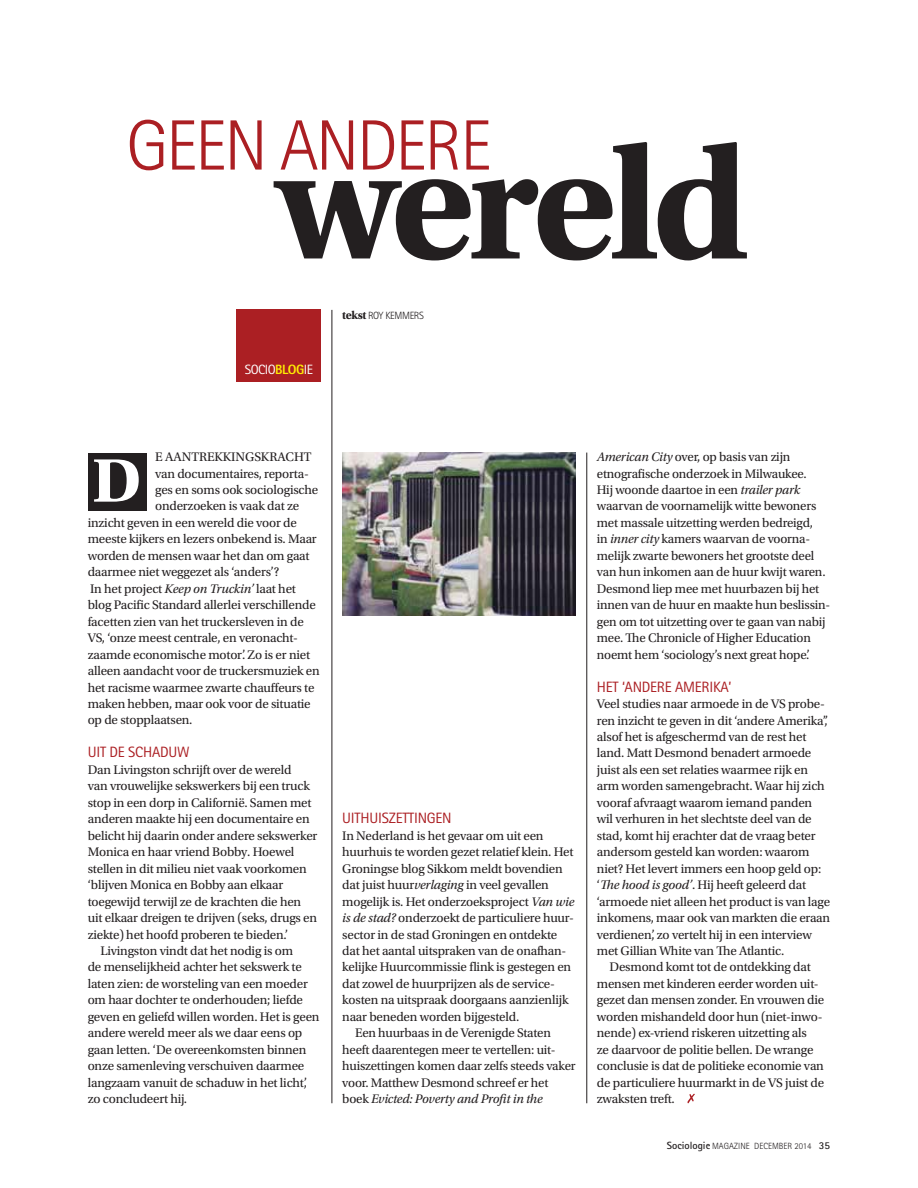
<style>
.page{position:relative;width:918px;height:1188px;background:#fff}
.page>*{position:absolute;margin:0;border:0;box-sizing:border-box;transform-origin:0 0}
.t1{font:700 167.7px "Utopia Std";letter-spacing:-.045em;color:#231f20}
.t2{font:300 71.25px "Rotis Sans Serif";letter-spacing:-.035em;color:#ab1f23}
.t3{font:700 64.65px "Utopia Std";color:#fff;scale:1.04 1}
.t4{font:15px "Rotis Sans Serif";letter-spacing:-.015em;color:#ab1f23}
.t5{font:13.5px "Rotis Sans Serif";letter-spacing:-.04em;color:#fff}
.t6{font:13.05px/16.5px "Utopia Std";letter-spacing:-.015em;color:#231f20}
.t7{font:italic 13.05px "Utopia Std";letter-spacing:-.015em;color:#231f20}
.t8{font:300 10.5px "Rotis Sans Serif";letter-spacing:-.035em;color:#231f20}
.t9{font:300 9px "Rotis Sans Serif";color:#231f20}
.s1{font-weight:800;color:#fded03}
.s2{font-family:"Utopia Std";font-weight:700;font-size:12px}
.s3{font-style:italic}
.s4{font-style:normal}
.s5{font-weight:700;font-size:10.5px}
</style>
<div class="page">
<hr style="left:587px;top:453px;width:1px;height:650px;background:#231f20">
<hr style="left:332px;top:310px;width:1px;height:793px;background:#231f20">
<div style="left:236px;top:310px;width:85px;height:72px;background:#ab1f23"></div>
<img style="left:342px;top:453px;width:234px;height:163px">
<svg style="left:687px;top:1094px;width:8px;height:9px"></svg>
<div style="left:88px;top:453px;width:59px;height:57px;background:#231f20"></div>
<h2 class="t2" style="left:126px;top:120px;width:367px">GEEN ANDERE</h2>
<h1 class="t1" style="left:276px;top:103px;width:475px">wereld</h1>
<p class="t5" style="left:245px;top:364px;width:70px">SOCIO<span class="s1">BLOG</span>IE</p>
<p class="t8" style="left:342px;top:311px;width:83px"><span class="s2">tekst</span> ROY KEMMERS</p>
<p class="t6" style="left:155px;top:450px;width:158px">E AANTREKKINGSKRACHT</p>
<p class="t6" style="left:155px;top:466px;width:155px">van documentaires, reporta-</p>
<p class="t6" style="left:155px;top:483px;width:165px">ges en soms ook sociologische</p>
<p class="t6" style="left:155px;top:499px;width:146px">onderzoeken is vaak dat ze</p>
<p class="t6" style="left:88px;top:516px;width:211px">inzicht geven in een wereld die voor de</p>
<p class="t6" style="left:88px;top:532px;width:231px">meeste kijkers en lezers onbekend is. Maar</p>
<p class="t6" style="left:88px;top:549px;width:223px">worden de mensen waar het dan om gaat</p>
<p class="t6" style="left:88px;top:565px;width:193px">daarmee niet weggezet als ‘anders’?</p>
<p class="t6" style="left:90px;top:581px;width:207px">In het project <span class="s3">Keep on Truckin’</span> laat het</p>
<p class="t6" style="left:88px;top:598px;width:230px">blog Pacific Standard allerlei verschillende</p>
<p class="t6" style="left:88px;top:614px;width:218px">facetten zien van het truckersleven in de</p>
<p class="t6" style="left:88px;top:631px;width:212px">VS, ‘onze meest centrale, en veronacht-</p>
<p class="t6" style="left:88px;top:647px;width:224px">zaamde economische motor’. Zo is er niet</p>
<p class="t6" style="left:88px;top:664px;width:233px">alleen aandacht voor de truckersmuziek en</p>
<p class="t6" style="left:88px;top:680px;width:228px">het racisme waarmee zwarte chauffeurs te</p>
<p class="t6" style="left:88px;top:697px;width:224px">maken hebben, maar ook voor de situatie</p>
<p class="t6" style="left:88px;top:713px;width:106px">op de stopplaatsen.</p>
<p class="t4" style="left:88px;top:747px;width:103px">UIT DE SCHADUW</p>
<p class="t6" style="left:88px;top:763px;width:205px">Dan Livingston schrijft over de wereld</p>
<p class="t6" style="left:88px;top:779px;width:224px">van vrouwelijke sekswerkers bij een truck</p>
<p class="t6" style="left:88px;top:796px;width:225px">stop in een dorp in Californië. Samen met</p>
<p class="t6" style="left:88px;top:812px;width:223px">anderen maakte hij een documentaire en</p>
<p class="t6" style="left:88px;top:828px;width:231px">belicht hij daarin onder andere sekswerker</p>
<p class="t6" style="left:88px;top:845px;width:208px">Monica en haar vriend Bobby. Hoewel</p>
<p class="t6" style="left:88px;top:861px;width:221px">stellen in dit milieu niet vaak voorkomen</p>
<p class="t6" style="left:88px;top:878px;width:197px">‘blijven Monica en Bobby aan elkaar</p>
<p class="t6" style="left:88px;top:894px;width:215px">toegewijd terwijl ze de krachten die hen</p>
<p class="t6" style="left:88px;top:911px;width:231px">uit elkaar dreigen te drijven (seks, drugs en</p>
<p class="t6" style="left:88px;top:927px;width:202px">ziekte) het hoofd proberen te bieden.’</p>
<p class="t6" style="left:100px;top:944px;width:194px">Livingston vindt dat het nodig is om</p>
<p class="t6" style="left:88px;top:960px;width:216px">de menselijkheid achter het sekswerk te</p>
<p class="t6" style="left:88px;top:977px;width:222px">laten zien: de worsteling van een moeder</p>
<p class="t6" style="left:88px;top:993px;width:217px">om haar dochter te onderhouden; liefde</p>
<p class="t6" style="left:88px;top:1010px;width:233px">geven en geliefd willen worden. Het is geen</p>
<p class="t6" style="left:88px;top:1026px;width:216px">andere wereld meer als we daar eens op</p>
<p class="t6" style="left:88px;top:1042px;width:220px">gaan letten. ‘De overeenkomsten binnen</p>
<p class="t6" style="left:88px;top:1059px;width:218px">onze samenleving verschuiven daarmee</p>
<p class="t6" style="left:88px;top:1075px;width:221px">langzaam vanuit de schaduw in het licht’,</p>
<p class="t6" style="left:88px;top:1092px;width:101px">zo concludeert hij.</p>
<h3 class="t3" style="left:92px;top:442px;width:49px">D</h3>
<p class="t4" style="left:342px;top:813px;width:111px">UITHUISZETTINGEN</p>
<p class="t6" style="left:342px;top:828px;width:203px">In Nederland is het gevaar om uit een</p>
<p class="t6" style="left:342px;top:845px;width:233px">huurhuis te worden gezet relatief klein. Het</p>
<p class="t6" style="left:342px;top:861px;width:222px">Groningse blog Sikkom meldt bovendien</p>
<p class="t6" style="left:342px;top:878px;width:208px">dat juist huur<span class="s3">verlaging</span> in veel gevallen</p>
<p class="t6" style="left:342px;top:894px;width:234px">mogelijk is. Het onderzoeksproject <span class="s3">Van wie</span></p>
<p class="t6" style="left:342px;top:911px;width:233px"><span class="s3">is de stad?</span> onderzoekt de particuliere huur-</p>
<p class="t6" style="left:342px;top:927px;width:216px">sector in de stad Groningen en ontdekte</p>
<p class="t6" style="left:342px;top:944px;width:226px">dat het aantal uitspraken van de onafhan-</p>
<p class="t6" style="left:342px;top:960px;width:230px">kelijke Huurcommissie flink is gestegen en</p>
<p class="t6" style="left:342px;top:977px;width:214px">dat zowel de huurprijzen als de service-</p>
<p class="t6" style="left:342px;top:993px;width:228px">kosten na uitspraak doorgaans aanzienlijk</p>
<p class="t6" style="left:342px;top:1010px;width:178px">naar beneden worden bijgesteld.</p>
<p class="t6" style="left:355px;top:1026px;width:197px">Een huurbaas in de Verenigde Staten</p>
<p class="t6" style="left:342px;top:1043px;width:215px">heeft daarentegen meer te vertellen: uit-</p>
<p class="t6" style="left:342px;top:1059px;width:235px">huiszettingen komen daar zelfs steeds vaker</p>
<p class="t6" style="left:342px;top:1075px;width:208px">voor. Matthew Desmond schreef er het</p>
<p class="t7" style="left:342px;top:1094px;width:202px"><span class="s4">boek</span> Evicted: Poverty and Profit in the</p>
<p class="t6" style="left:597px;top:450px;width:235px"><span class="s3">American City</span> over, op basis van zijn etnografische onderzoek in Milwaukee.<br>Hij woonde daartoe in een <span class="s3">trailer park </span>waarvan de voornamelijk witte bewoners met massale uitzetting werden bedreigd,<br>in <span class="s3">inner city</span> kamers waarvan de voorna&shy;melijk zwarte bewoners het grootste deel van hun inkomen aan de huur kwijt waren.<br>Desmond liep mee met huurbazen bij het innen van de huur en maakte hun beslissin&shy;gen om tot uitzetting over te gaan van nabij mee. The Chronicle of Higher Education noemt hem ‘sociology’s next great hope’.</p>
<p class="t4" style="left:597px;top:681px;width:136px">HET ‘ANDERE AMERIKA’</p>
<p class="t6" style="left:597px;top:697px;width:235px">Veel studies naar armoede in de VS probe&shy;ren inzicht te geven in dit ‘andere Amerika’’, alsof het is afgeschermd van de rest het land. Matt Desmond benadert armoede juist als een set relaties waarmee rijk en arm worden samengebracht. Waar hij zich vooraf afvraagt waarom iemand panden wil verhuren in het slechtste deel van de stad, komt hij erachter dat de vraag beter andersom gesteld kan worden: waarom niet? Het levert immers een hoop geld op: ‘<span class="s3">The hood is good’</span>. Hij heeft geleerd dat ‘armoede niet alleen het product is van lage inkomens, maar ook van markten die eraan verdienen’, zo vertelt hij in een interview met Gillian White van The Atlantic.</p>
<p class="t6" style="left:597px;top:960px;width:229px;text-indent:13px">Desmond komt tot de ontdekking dat mensen met kinderen eerder worden uit&shy;gezet dan mensen zonder. En vrouwen die worden mishandeld door hun (niet-inwo&shy;nende) ex-vriend riskeren uitzetting als<br>ze daarvoor de politie bellen. De wrange conclusie is dat de politieke economie van de particuliere huurmarkt in de VS juist de zwaksten treft.</p>
<p class="t9" style="left:667px;top:1142px;width:165px"><span class="s5">Sociologie</span> MAGAZINE DECEMBER 2014 <span class="s5">35</span></p>
</div>
